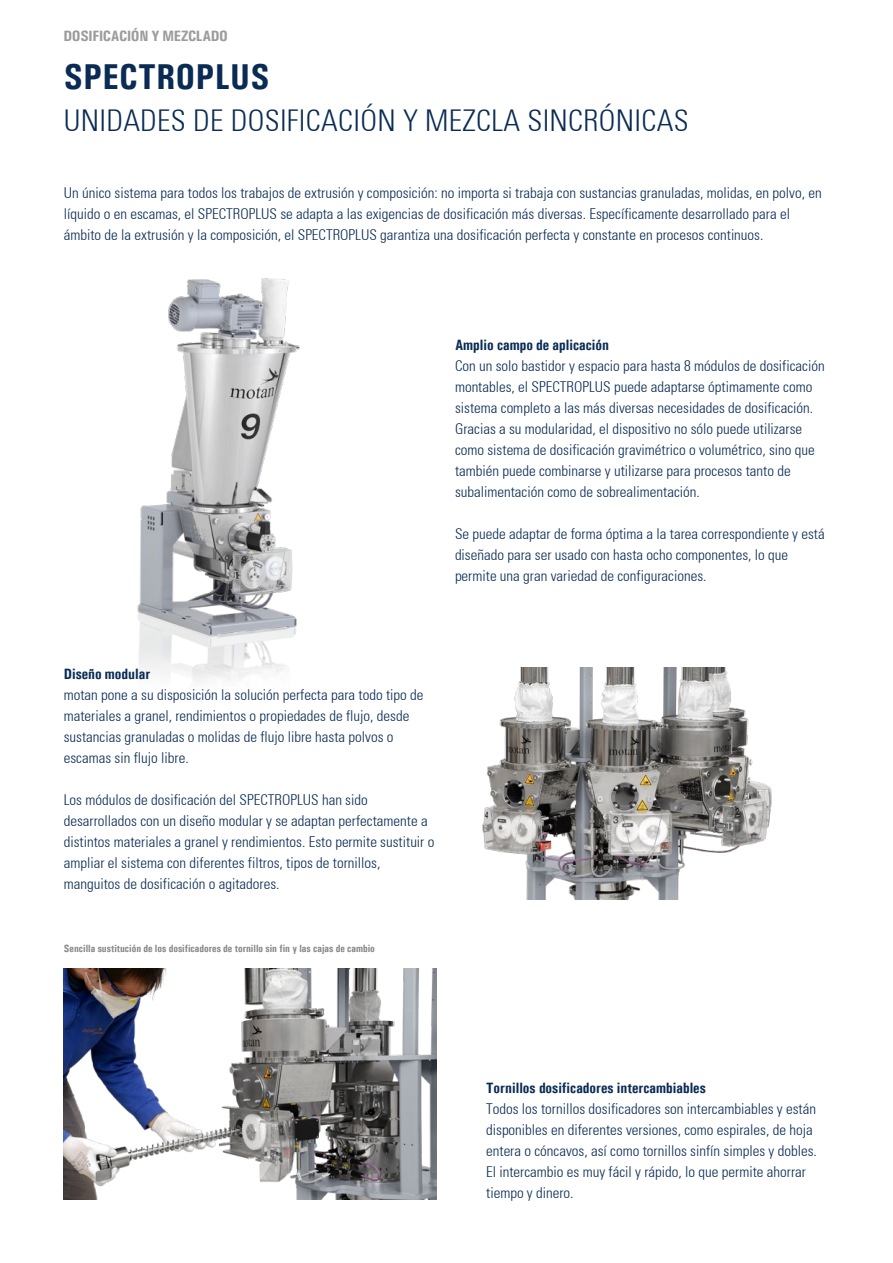
<style>
.page{position:relative;width:893px;height:1263px;background:#fff}
.page>*{position:absolute;margin:0;border:0;box-sizing:border-box;transform-origin:0 0}
.t1{font:700 36px "Univers Condensed";letter-spacing:.01em;color:#0a2c54}
.t2{font:300 condensed 30px "Univers";letter-spacing:.01em;color:#0a2c54}
.t3{font:300 condensed 15px/21px "Univers";color:#0a2c54}
.t4{font:700 15px "Univers Condensed";color:#0a2c54}
.t5{font:700 15px "Univers Condensed";letter-spacing:-.02em;color:#9c9c9d;scale:1.06 1}
.t6{font:700 10.5px "Univers Condensed";color:#868786}
</style>
<div class="page">
<img style="left:482px;top:668px;width:290px;height:231px">
<img style="left:64px;top:969px;width:373px;height:230px">
<img style="left:137px;top:278px;width:163px;height:404px">
<p class="t5" style="left:63px;top:27px;width:157px">DOSIFICACIÓN Y MEZCLADO</p>
<h1 class="t1" style="left:64px;top:54px;width:208px">SPECTROPLUS</h1>
<h2 class="t2" style="left:64px;top:102px;width:626px">UNIDADES DE DOSIFICACIÓN Y MEZCLA SINCRÓNICAS</h2>
<p class="t3" style="left:64px;top:182px;width:759px">Un único sistema para todos los trabajos de extrusión y composición: no importa si trabaja con sustancias granuladas, molidas, en polvo, en líquido o en escamas, el SPECTROPLUS se adapta a las exigencias de dosificación más diversas. Específicamente desarrollado para el ámbito de la extrusión y la composición, el SPECTROPLUS garantiza una dosificación perfecta y constante en procesos continuos.</p>
<p class="t4" style="left:455px;top:335px;width:156px">Amplio campo de aplicación</p>
<p class="t3" style="left:455px;top:355px;width:371px">Con un solo bastidor y espacio para hasta 8 módulos de dosificación montables, el SPECTROPLUS puede adaptarse óptimamente como sistema completo a las más diversas necesidades de dosificación.<br>Gracias a su modularidad, el dispositivo no sólo puede utilizarse como sistema de dosificación gravimétrico o volumétrico, sino que también puede combinarse y utilizarse para procesos tanto de subalimentación como de sobrealimentación.</p>
<p class="t3" style="left:455px;top:523px;width:371px">Se puede adaptar de forma óptima a la tarea correspondiente y está diseñado para ser usado con hasta ocho componentes, lo que permite una gran variedad de configuraciones.</p>
<p class="t4" style="left:64px;top:664px;width:88px">Diseño modular</p>
<p class="t3" style="left:64px;top:683px;width:361px">motan pone a su disposición la solución perfecta para todo tipo de materiales a granel, rendimientos o propiedades de flujo, desde sustancias granuladas o molidas de flujo libre hasta polvos o escamas sin flujo libre.</p>
<p class="t3" style="left:64px;top:788px;width:372px">Los módulos de dosificación del SPECTROPLUS han sido desarrollados con un diseño modular y se adaptan perfectamente a distintos materiales a granel y rendimientos. Esto permite sustituir o ampliar el sistema con diferentes filtros, tipos de tornillos, manguitos de dosificación o agitadores.</p>
<p class="t6" style="left:64px;top:942px;width:312px">Sencilla sustitución de los dosificadores de tornillo sin fin y las cajas de cambio</p>
<p class="t4" style="left:486px;top:1079px;width:221px">Tornillos dosificadores intercambiables</p>
<p class="t3" style="left:486px;top:1098px;width:332px">Todos los tornillos dosificadores son intercambiables y están disponibles en diferentes versiones, como espirales, de hoja entera o cóncavos, así como tornillos sinfín simples y dobles.<br>El intercambio es muy fácil y rápido, lo que permite ahorrar tiempo y dinero.</p>
</div>
